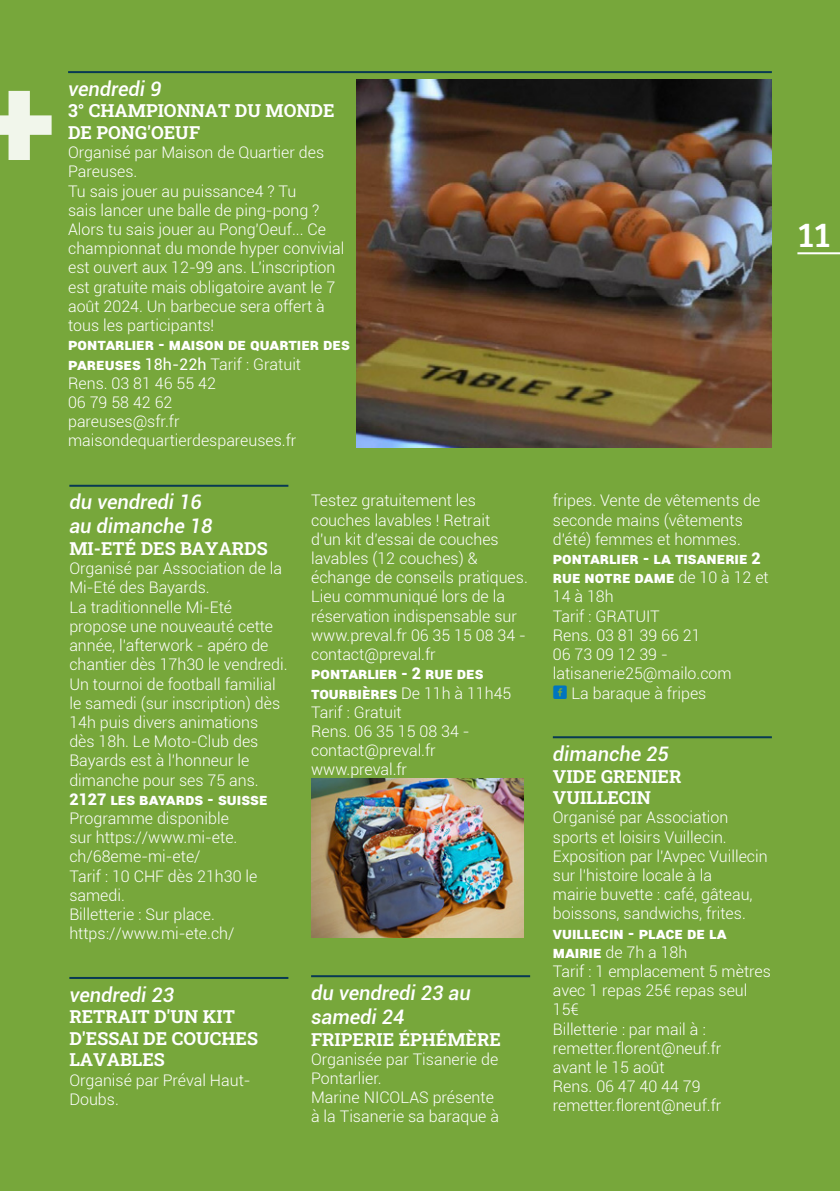
<style>
.page{position:relative;width:840px;height:1191px;background:#fff}
.page>*{position:absolute;margin:0;border:0;box-sizing:border-box;transform-origin:0 0}
.t1{font:133.6px "Roboto Slab";color:#fff}
.t2{font:36px "Bree Serif";color:#fff}
.t3{font:italic 500 20px/24px "Roboto";color:#fff}
.t4{font:18px/21.6px "Roboto Slab";color:#fff}
.t5{font:300 16px/19.2px "Roboto";color:#fff}
.t6{font:900 16px "Roboto";color:#fff}
.s1{font-weight:900}
.s2{font-weight:400}
.s3{font-family:"Social Shapes";font-weight:400;font-size:12px;color:#0075bf}
</style>
<div class="page">
<div style="left:0;top:0;width:839px;height:1191px;background:#77a73b"></div>
<hr style="left:797px;top:252px;width:42px;height:2px;background:#fff">
<hr style="left:69px;top:485px;width:219px;height:2px;background:#083953">
<hr style="left:69px;top:977px;width:219px;height:2px;background:#083953">
<hr style="left:311px;top:975px;width:219px;height:2px;background:#083953">
<img style="left:311px;top:778px;width:211px;height:159px">
<hr style="left:552px;top:736px;width:219px;height:2px;background:#083953">
<hr style="left:68px;top:71px;width:703px;height:2px;background:#083953">
<img style="left:356px;top:80px;width:415px;height:367px">
<h1 class="t1" style="left:-16px;top:29px;width:71px">+</h1>
<p class="t3" style="left:68px;top:76px;width:95px">vendredi 9</p>
<p class="t4" style="left:68px;top:100px;width:268px">3° CHAMPIONNAT DU MONDE<br>DE PONG'OEUF</p>
<p class="t5" style="left:68px;top:142px;width:278px">Organisé par Maison de Quartier des<br>Pareuses.<br>Tu sais jouer au puissance4 ? Tu<br>sais lancer une balle de ping-pong ?<br>Alors tu sais jouer au Pong'Oeuf... Ce championnat du monde hyper convivial est ouvert aux 12-99 ans. L'inscription est gratuite mais obligatoire avant le 7 août 2024. Un barbecue sera offert à tous les participants!</p>
<p class="t5" style="left:68px;top:334px;width:283px"><span class="s1">Pontarlier - Maison de quartier des<br>Pareuses</span> <span class="s2">18h-22h</span> Tarif : Gratuit<br>Rens. 03 81 46 55 42<br>06 79 58 42 62<br>pareuses@sfr.fr maisondequartierdespareuses.fr</p>
<p class="t3" style="left:69px;top:489px;width:145px">du vendredi 16 au dimanche 18</p>
<p class="t4" style="left:69px;top:537px;width:200px">MI-ETÉ DES BAYARDS</p>
<p class="t5" style="left:69px;top:558px;width:219px">Organisé par Association de la<br>Mi-Eté des Bayards.<br>La traditionnelle Mi-Eté propose une nouveauté cette année, l'afterwork - apéro de chantier dès 17h30 le vendredi.<br>Un tournoi de football familial le samedi (sur inscription) dès<br>14h puis divers animations dès 18h. Le Moto-Club des<br>Bayards est à l'honneur le dimanche pour ses 75 ans.</p>
<p class="t6" style="left:69px;top:787px;width:200px">2127 Les Bayards - Suisse</p>
<p class="t5" style="left:69px;top:808px;width:189px">Programme disponible<br>sur https://www.mi-ete. ch/68eme-mi-ete/<br>Tarif : 10 CHF dès 21h30 le samedi.<br>Billetterie : Sur place. https://www.mi-ete.ch/</p>
<p class="t3" style="left:69px;top:981px;width:106px">vendredi 23</p>
<p class="t4" style="left:69px;top:1005px;width:190px">RETRAIT D'UN KIT<br>D'ESSAI DE COUCHES<br>LAVABLES</p>
<p class="t5" style="left:69px;top:1069px;width:183px">Organisé par Préval Haut-<br>Doubs.</p>
<p class="t5" style="left:311px;top:490px;width:218px">Testez gratuitement les couches lavables ! Retrait<br>d'un kit d'essai de couches lavables (12 couches) &amp; échange de conseils pratiques.<br>Lieu communiqué lors de la réservation indispensable sur www.preval.fr 06 35 15 08 34 - contact@preval.fr</p>
<p class="t5" style="left:311px;top:663px;width:202px"><span class="s1">Pontarlier - 2 rue des<br>Tourbières</span> De 11h à 11h45<br>Tarif : Gratuit<br>Rens. 06 35 15 08 34 - contact@preval.fr www.preval.fr</p>
<p class="t3" style="left:311px;top:980px;width:161px">du vendredi 23 au samedi 24</p>
<p class="t4" style="left:311px;top:1027px;width:191px">FRIPERIE ÉPHÉMÈRE</p>
<p class="t5" style="left:311px;top:1049px;width:189px">Organisée par Tisanerie de<br>Pontarlier.<br>Marine NICOLAS présente à la Tisanerie sa baraque à</p>
<p class="t5" style="left:552px;top:490px;width:209px">fripes. Vente de vêtements de seconde mains (vêtements d'été) femmes et hommes.</p>
<p class="t5" style="left:552px;top:548px;width:217px"><span class="s1">Pontarlier - la Tisanerie 2 rue Notre Dame</span> de 10 à 12 et<br>14 à 18h<br>Tarif : GRATUIT<br>Rens. 03 81 39 66 21<br>06 73 09 12 39 - latisanerie25@mailo.com<br><span class="s3">F</span> La baraque à fripes</p>
<p class="t3" style="left:552px;top:741px;width:117px">dimanche 25</p>
<p class="t4" style="left:552px;top:764px;width:130px">VIDE GRENIER<br>VUILLECIN</p>
<p class="t5" style="left:552px;top:807px;width:216px">Organisé par Association sports et loisirs Vuillecin.<br>Exposition par l'Avpec Vuillecin sur l'histoire locale à la<br>mairie buvette : café, gâteau, boissons, sandwichs, frites.</p>
<p class="t5" style="left:552px;top:922px;width:219px"><span class="s1">Vuillecin - Place de la mairie</span> de 7h a 18h<br>Tarif : 1 emplacement 5 mètres avec 1 repas 25€ repas seul<br>15€<br>Billetterie : par mail à : remetter.florent@neuf.fr<br>avant le 15 août<br>Rens. 06 47 40 44 79 remetter.florent@neuf.fr</p>
<h2 class="t2" style="left:797px;top:208px;width:34px">11</h2>
</div>
